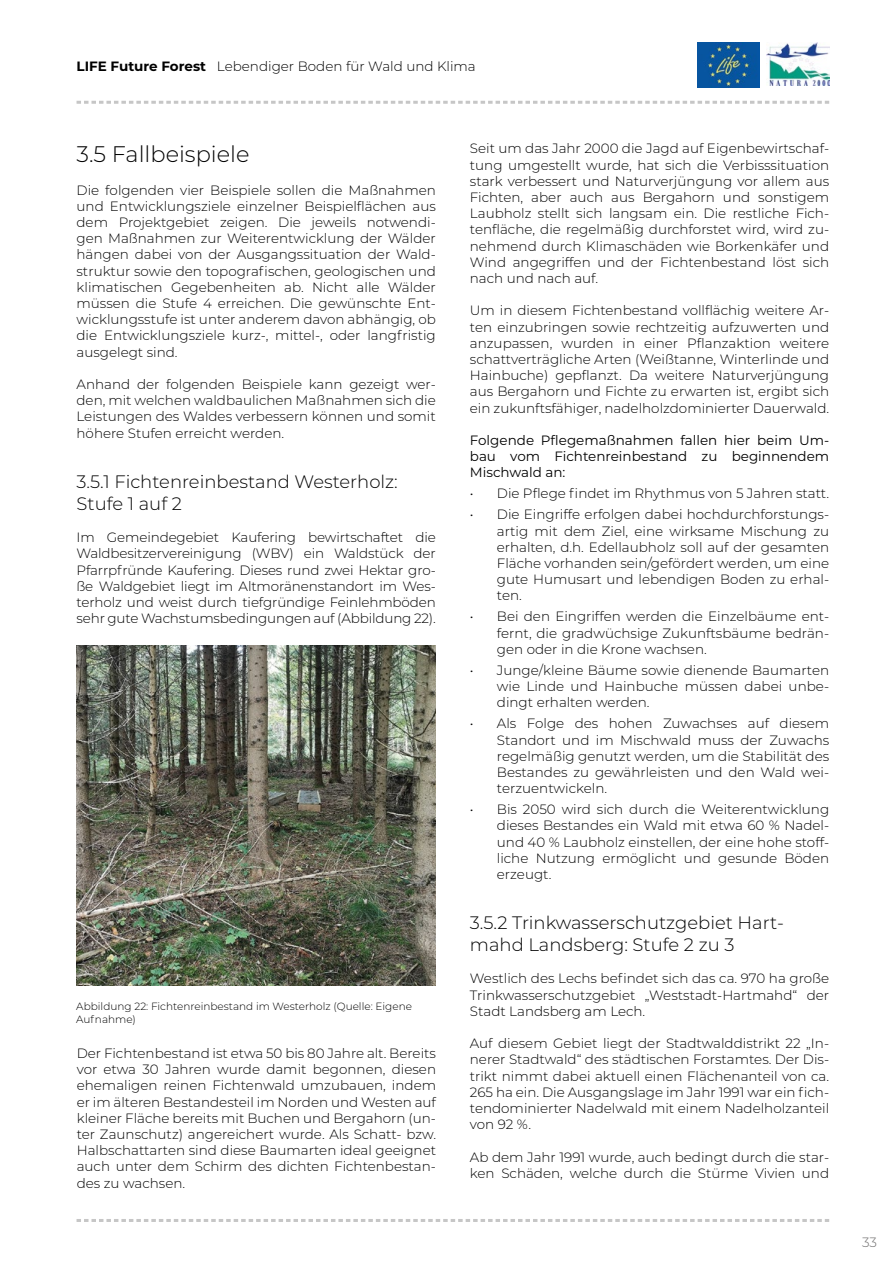
<style>
.page{position:relative;width:893px;height:1263px;background:#fff}
.page>*{position:absolute;margin:0;border:0;box-sizing:border-box;transform-origin:0 0}
.t1{font:300 22.5px "Montserrat";color:#000}
.t2{font:300 18px/21.6px "Montserrat";color:#000}
.t3{font:300 13.5px/16.2px "Montserrat";color:#000;text-align:justify}
.t4{font:13.5px/16.2px "Montserrat";color:#000;text-align:justify}
.t5{font:300 13.5px "Montserrat";color:#706f6f}
.t6{font:300 10.5px/12.6px "Montserrat";color:#000}
.s1{font-weight:700}
</style>
<div class="page">
<svg style="left:77px;top:101px;width:752px;height:3px"></svg>
<svg style="left:77px;top:1219px;width:752px;height:3px"></svg>
<img style="left:697px;top:43px;width:63px;height:45px">
<img style="left:766px;top:43px;width:63px;height:43px">
<img style="left:76px;top:645px;width:360px;height:340px">
<p class="t3" style="left:77px;top:58px;width:401px"><span class="s1">LIFE Future Forest</span> Lebendiger Boden für Wald und Klima</p>
<h1 class="t1" style="left:77px;top:139px;width:174px">3.5 Fallbeispiele</h1>
<p class="t3" style="left:77px;top:181px;width:361px">Die folgenden vier Beispiele sollen die Maßnahmen und Entwicklungsziele einzelner Beispielflächen aus dem Projektgebiet zeigen. Die jeweils notwendi&shy;gen Maßnahmen zur Weiterentwicklung der Wälder hängen dabei von der Ausgangssituation der Wald&shy;struktur sowie den topografischen, geologischen und klimatischen Gegebenheiten ab. Nicht alle Wälder müssen die Stufe 4 erreichen. Die gewünschte Ent&shy;wicklungsstufe ist unter anderem davon abhängig, ob die Entwicklungsziele kurz-, mittel-, oder langfristig ausgelegt sind.</p>
<p class="t3" style="left:77px;top:376px;width:361px">Anhand der folgenden Beispiele kann gezeigt wer&shy;den, mit welchen waldbaulichen Maßnahmen sich die Leistungen des Waldes verbessern können und somit höhere Stufen erreicht werden.</p>
<h2 class="t2" style="left:77px;top:470px;width:323px">3.5.1 Fichtenreinbestand Westerholz:<br>Stufe 1 auf 2</h2>
<p class="t3" style="left:77px;top:529px;width:361px">Im Gemeindegebiet Kaufering bewirtschaftet die Waldbesitzervereinigung (WBV) ein Waldstück der Pfarrpfründe Kaufering. Dieses rund zwei Hektar gro&shy;ße Waldgebiet liegt im Altmoränenstandort im Wes&shy;terholz und weist durch tiefgründige Feinlehmböden sehr gute Wachstumsbedingungen auf (Abbildung 22).</p>
<p class="t6" style="left:76px;top:1000px;width:337px">Abbildung 22: Fichtenreinbestand im Westerholz (Quelle: Eigene<br>Aufnahme)</p>
<p class="t3" style="left:77px;top:1044px;width:361px">Der Fichtenbestand ist etwa 50 bis 80 Jahre alt. Bereits vor etwa 30 Jahren wurde damit begonnen, diesen ehemaligen reinen Fichtenwald umzubauen, indem er im älteren Bestandesteil im Norden und Westen auf kleiner Fläche bereits mit Buchen und Bergahorn (un&shy;ter Zaunschutz) angereichert wurde. Als Schatt- bzw.<br>Halbschattarten sind diese Baumarten ideal geeignet auch unter dem Schirm des dichten Fichtenbestan&shy;des zu wachsen.</p>
<p class="t3" style="left:470px;top:140px;width:361px">Seit um das Jahr 2000 die Jagd auf Eigenbewirtschaf&shy;tung umgestellt wurde, hat sich die Verbisssituation stark verbessert und Naturverjüngung vor allem aus Fichten, aber auch aus Bergahorn und sonstigem Laubholz stellt sich langsam ein. Die restliche Fich&shy;tenfläche, die regelmäßig durchforstet wird, wird zu&shy;nehmend durch Klimaschäden wie Borkenkäfer und Wind angegriffen und der Fichtenbestand löst sich nach und nach auf.</p>
<p class="t3" style="left:470px;top:302px;width:361px">Um in diesem Fichtenbestand vollflächig weitere Ar&shy;ten einzubringen sowie rechtzeitig aufzuwerten und anzupassen, wurden in einer Pflanzaktion weitere schattverträgliche Arten (Weißtanne, Winterlinde und Hainbuche) gepflanzt. Da weitere Naturverjüngung aus Bergahorn und Fichte zu erwarten ist, ergibt sich ein zukunftsfähiger, nadelholzdominierter Dauerwald.</p>
<p class="t4" style="left:470px;top:432px;width:361px">Folgende Pflegemaßnahmen fallen hier beim Um&shy;bau vom Fichtenreinbestand zu beginnendem Mischwald an:</p>
<p class="t3" style="left:470px;top:485px;width:361px">• Die Pflege findet im Rhythmus von 5 Jahren statt.</p>
<p class="t3" style="left:497px;top:506px;width:334px;text-indent:-27px">• Die Eingriffe erfolgen dabei hochdurchforstungs&shy;artig mit dem Ziel, eine wirksame Mischung zu erhalten, d.h. Edellaubholz soll auf der gesamten Fläche vorhanden sein/gefördert werden, um eine gute Humusart und lebendigen Boden zu erhal&shy;ten.</p>
<p class="t3" style="left:497px;top:608px;width:334px;text-indent:-27px">• Bei den Eingriffen werden die Einzelbäume ent&shy;fernt, die gradwüchsige Zukunftsbäume bedrän&shy;gen oder in die Krone wachsen.</p>
<p class="t3" style="left:497px;top:661px;width:334px;text-indent:-27px">• Junge/kleine Bäume sowie dienende Baumarten wie Linde und Hainbuche müssen dabei unbe&shy;dingt erhalten werden.</p>
<p class="t3" style="left:497px;top:715px;width:334px;text-indent:-27px">• Als Folge des hohen Zuwachses auf diesem Standort und im Mischwald muss der Zuwachs regelmäßig genutzt werden, um die Stabilität des Bestandes zu gewährleisten und den Wald wei&shy;terzuentwickeln.</p>
<p class="t3" style="left:497px;top:801px;width:334px;text-indent:-27px">• Bis 2050 wird sich durch die Weiterentwicklung dieses Bestandes ein Wald mit etwa 60 % Nadel&shy;und 40 % Laubholz einstellen, der eine hohe stoff&shy;liche Nutzung ermöglicht und gesunde Böden erzeugt.</p>
<h2 class="t2" style="left:470px;top:912px;width:316px">3.5.2 Trinkwasserschutzgebiet Hart&shy;mahd Landsberg: Stufe 2 zu 3</h2>
<p class="t3" style="left:470px;top:970px;width:361px">Westlich des Lechs befindet sich das ca. 970 ha große Trinkwasserschutzgebiet „Weststadt-Hartmahd“ der Stadt Landsberg am Lech.</p>
<p class="t3" style="left:470px;top:1035px;width:361px">Auf diesem Gebiet liegt der Stadtwalddistrikt 22 „In&shy;nerer Stadtwald“ des städtischen Forstamtes. Der Dis&shy;trikt nimmt dabei aktuell einen Flächenanteil von ca.<br>265 ha ein. Die Ausgangslage im Jahr 1991 war ein fich&shy;tendominierter Nadelwald mit einem Nadelholzanteil von 92 %.</p>
<p class="t3" style="left:470px;top:1148px;width:361px">Ab dem Jahr 1991 wurde, auch bedingt durch die star&shy;ken Schäden, welche durch die Stürme Vivien und</p>
<p class="t5" style="left:862px;top:1233px;width:16px">33</p>
</div>
